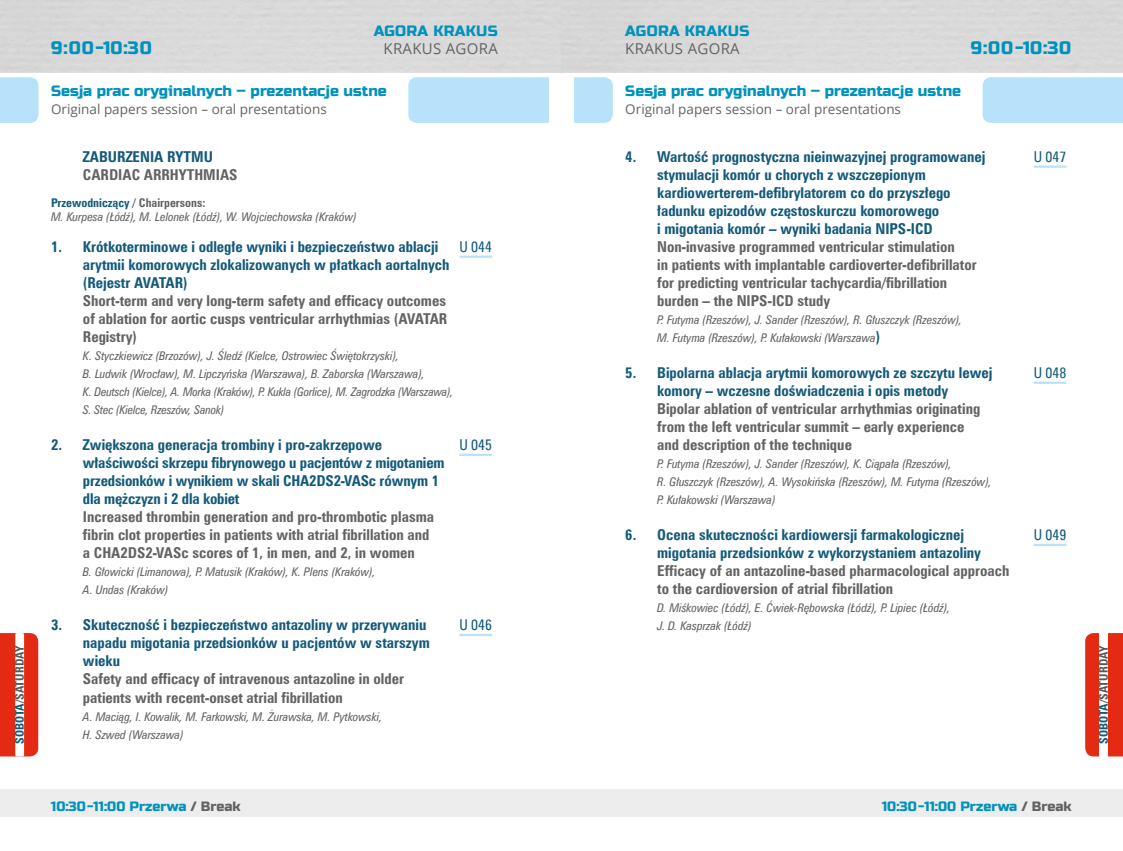
<style>
.page{position:relative;width:1123px;height:851px;background:#fff}
.page>*{position:absolute;margin:0;border:0;box-sizing:border-box;transform-origin:0 0}
.t1{font:18px "Russo One";letter-spacing:.05em;color:#0092bc}
.t2{font:15px/18px "Zurich Cn EU Bold";color:#135a7a}
.t3{font:15px/18px "Zurich Cn EU Bold";color:#646363}
.t4{font:15px "Russo One";color:#0092bc}
.t5{font:15px "Zurich Cn EU Normal";color:#135a7a}
.t6{font:15px "Russo One";letter-spacing:.02em;color:#0092bc}
.t7{font:15px "Open Sans";letter-spacing:.02em;color:#646363}
.t8{font:13.5px "Open Sans";color:#646363}
.t9{font:13.5px "Russo One";color:#0092bc}
.t10{font:12px/18px "Zurich Cn EU Italic";color:#646363}
.t11{font:12px "Zurich Cn EU Bold";color:#575756}
.t12{font:12px "Zurich Cn EU Bold";color:#135a7a}
.s1{color:#646363}
.s2{font-family:"Zurich Cn EU Bold";font-size:15px;color:#135a7a}
.s3{color:#135a7a}
</style>
<div class="page">
<div style="left:0;top:789px;width:561px;height:27px;background:#ededed"></div>
<div style="left:561px;top:789px;width:562px;height:27px;background:#ededed"></div>
<svg style="left:0;top:633px;width:38px;height:123px"></svg>
<svg style="left:1085px;top:633px;width:38px;height:123px"></svg>
<div style="left:561px;top:0;width:562px;height:72px;background:#d9d9d9"></div>
<div style="left:0;top:77px;width:38px;height:46px;background:#b7e2fa"></div>
<div style="left:574px;top:77px;width:38px;height:46px;background:#b7e2fa"></div>
<div style="left:408px;top:77px;width:141px;height:46px;background:#b7e2fa"></div>
<div style="left:982px;top:77px;width:141px;height:46px;background:#b7e2fa"></div>
<hr style="left:1033px;top:165px;width:33px;height:3px;background:#b7e2fa">
<hr style="left:1033px;top:381px;width:33px;height:3px;background:#b7e2fa">
<hr style="left:1033px;top:543px;width:33px;height:3px;background:#b7e2fa">
<hr style="left:459px;top:255px;width:33px;height:3px;background:#b7e2fa">
<hr style="left:459px;top:453px;width:33px;height:3px;background:#b7e2fa">
<hr style="left:459px;top:633px;width:33px;height:3px;background:#b7e2fa">
<p class="t1" style="left:51px;top:37px;width:102px">9:00-10:30</p>
<p class="t6" style="left:374px;top:22px;width:126px">AGORA KRAKUS</p>
<p class="t7" style="left:383px;top:38px;width:116px">KRAKUS AGORA</p>
<p class="t4" style="left:51px;top:82px;width:337px">Sesja prac oryginalnych – prezentacje ustne</p>
<p class="t8" style="left:51px;top:99px;width:277px">Original papers session – oral presentations</p>
<p class="t6" style="left:625px;top:22px;width:126px">AGORA KRAKUS</p>
<p class="t7" style="left:625px;top:38px;width:116px">KRAKUS AGORA</p>
<p class="t1" style="left:970px;top:37px;width:102px">9:00-10:30</p>
<p class="t4" style="left:625px;top:82px;width:337px">Sesja prac oryginalnych – prezentacje ustne</p>
<p class="t8" style="left:625px;top:99px;width:277px">Original papers session – oral presentations</p>
<p class="t2" style="left:83px;top:148px;width:132px">ZABURZENIA RYTMU</p>
<p class="t3" style="left:83px;top:166px;width:156px">CARDIAC ARRHYTHMIAS</p>
<p class="t12" style="left:51px;top:195px;width:156px">Przewodniczący <span class="s1">/ Chairpersons:</span></p>
<p class="t10" style="left:51px;top:208px;width:307px">M. Kurpesa (Łódź), M. Lelonek (Łódź), W. Wojciechowska (Kraków)</p>
<p class="t2" style="left:83px;top:238px;width:368px;text-indent:-32px">1. Krótkoterminowe i odległe wyniki i bezpieczeństwo ablacji arytmii komorowych zlokalizowanych w płatkach aortalnych (Rejestr AVATAR)</p>
<p class="t3" style="left:83px;top:292px;width:366px;text-align:justify">Short-term and very long-term safety and efficacy outcomes of ablation for aortic cusps ventricular arrhythmias (AVATAR Registry)</p>
<p class="t10" style="left:83px;top:347px;width:372px">K. Styczkiewicz (Brzozów), J. Śledź (Kielce, Ostrowiec Świętokrzyski),<br>B. Ludwik (Wrocław), M. Lipczyńska (Warszawa), B. Zaborska (Warszawa),<br>K. Deutsch (Kielce), A. Morka (Kraków), P. Kukla (Gorlice), M. Zagrodzka (Warszawa), S. Stec (Kielce, Rzeszów, Sanok)</p>
<p class="t2" style="left:83px;top:436px;width:363px;text-indent:-32px">2. Zwiększona generacja trombiny i pro-zakrzepowe właściwości skrzepu fibrynowego u pacjentów z migotaniem przedsionków i wynikiem w skali CHA2DS2-VASc równym 1 dla mężczyzn i 2 dla kobiet</p>
<p class="t3" style="left:83px;top:508px;width:353px">Increased thrombin generation and pro-thrombotic plasma fibrin clot properties in patients with atrial fibrillation and a CHA2DS2-VASc scores of 1, in men, and 2, in women</p>
<p class="t10" style="left:83px;top:563px;width:294px">B. Głowicki (Limanowa), P. Matusik (Kraków), K. Plens (Kraków),<br>A. Undas (Kraków)</p>
<p class="t2" style="left:83px;top:616px;width:348px;text-indent:-32px">3. Skuteczność i bezpieczeństwo antazoliny w przerywaniu napadu migotania przedsionków u pacjentów w starszym wieku</p>
<p class="t3" style="left:83px;top:670px;width:323px">Safety and efficacy of intravenous antazoline in older patients with recent-onset atrial fibrillation</p>
<p class="t10" style="left:83px;top:707px;width:301px">A. Maciąg, I. Kowalik, M. Farkowski, M. Żurawska, M. Pytkowski,<br>H. Szwed (Warszawa)</p>
<p class="t2" style="left:657px;top:148px;width:330px;text-indent:-32px">4. Wartość prognostyczna nieinwazyjnej programowanej stymulacji komór u chorych z wszczepionym kardiowerterem-defibrylatorem co do przyszłego ładunku epizodów częstoskurczu komorowego<br>i migotania komór – wyniki badania NIPS-ICD</p>
<p class="t3" style="left:657px;top:238px;width:321px">Non-invasive programmed ventricular stimulation<br>in patients with implantable cardioverter-defibrillator for predicting ventricular tachycardia/fibrillation burden – the NIPS-ICD study</p>
<p class="t10" style="left:657px;top:311px;width:306px">P. Futyma (Rzeszów), J. Sander (Rzeszów), R. Głuszczyk (Rzeszów),<br>M. Futyma (Rzeszów), P. Kułakowski (Warszawa<span class="s2">)</span></p>
<p class="t2" style="left:657px;top:364px;width:337px;text-indent:-32px">5. Bipolarna ablacja arytmii komorowych ze szczytu lewej komory – wczesne doświadczenia i opis metody</p>
<p class="t3" style="left:657px;top:400px;width:325px">Bipolar ablation of ventricular arrhythmias originating from the left ventricular summit – early experience and description of the technique</p>
<p class="t10" style="left:657px;top:455px;width:336px">P. Futyma (Rzeszów), J. Sander (Rzeszów), K. Ciąpała (Rzeszów),<br>R. Głuszczyk (Rzeszów), A. Wysokińska (Rzeszów), M. Futyma (Rzeszów),<br>P. Kułakowski (Warszawa)</p>
<p class="t2" style="left:657px;top:526px;width:325px;text-indent:-32px">6. Ocena skuteczności kardiowersji farmakologicznej migotania przedsionków z wykorzystaniem antazoliny</p>
<p class="t3" style="left:657px;top:562px;width:354px">Efficacy of an antazoline-based pharmacological approach to the cardioversion of atrial fibrillation</p>
<p class="t10" style="left:657px;top:599px;width:294px">D. Miśkowiec (Łódź), E. Ćwiek-Rębowska (Łódź), P. Lipiec (Łódź),<br>J. D. Kasprzak (Łódź)</p>
<p class="t5" style="left:1033px;top:148px;width:34px">U 047</p>
<p class="t5" style="left:459px;top:238px;width:34px">U 044</p>
<p class="t5" style="left:1033px;top:364px;width:34px">U 048</p>
<p class="t5" style="left:459px;top:436px;width:34px">U 045</p>
<p class="t5" style="left:1033px;top:526px;width:34px">U 049</p>
<p class="t5" style="left:459px;top:616px;width:34px">U 046</p>
<p class="t11" style="left:12px;top:743px;width:99px;rotate:-90deg"><span class="s3">SOBOTA</span>/SATURDAY</p>
<p class="t11" style="left:1096px;top:743px;width:99px;rotate:-90deg"><span class="s3">SOBOTA</span>/SATURDAY</p>
<p class="t9" style="left:51px;top:797px;width:191px">10:30-11:00 Przerwa <span class="s1">/ Break</span></p>
<p class="t9" style="left:881px;top:797px;width:191px">10:30-11:00 Przerwa <span class="s1">/ Break</span></p>
</div>
